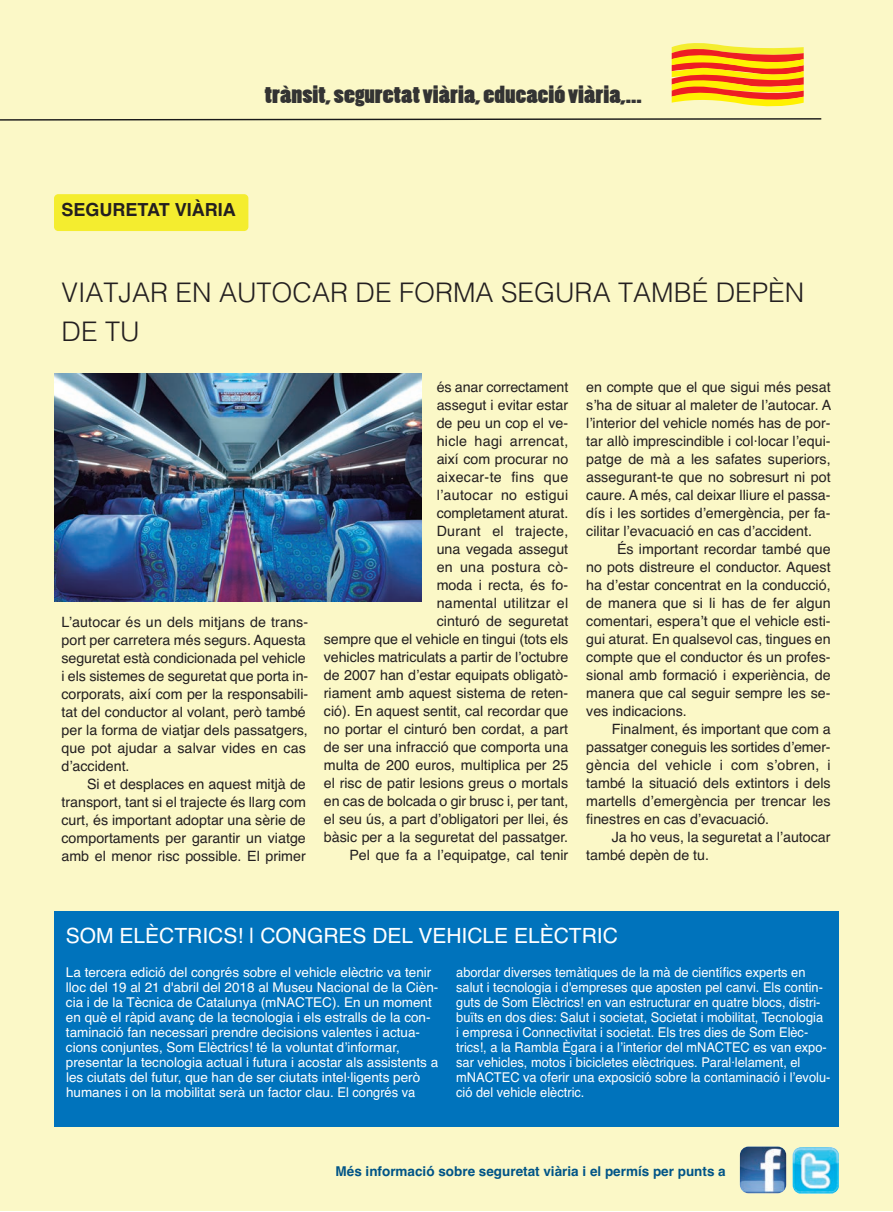
<style>
.page{position:relative;width:893px;height:1212px;background:#fff}
.page>*{position:absolute;margin:0;border:0;box-sizing:border-box;transform-origin:0 0}
.t1{font:300 27px/39px "Helvetica";color:#231f20}
.t2{font:22.65px "Poplar Std";color:#333;scale:1.29 1}
.t3{font:21px "Helvetica";color:#fff}
.t4{font:700 18px "Helvetica";color:#231f20}
.t5{font:14.25px/18px "Helvetica";color:#231f20;text-align:justify}
.t6{font:13.5px/15px "Helvetica";color:#fff}
.t7{font:13.5px/15px "Helvetica";color:#fff;scale:.95 1}
.t8{font:700 13.5px "Helvetica";color:#005487}
</style>
<div class="page">
<div style="left:0;top:1px;width:893px;height:1210px;background:#fbf8c7"></div>
<svg style="left:0;top:118px;width:822px;height:3px"></svg>
<svg style="left:672px;top:43px;width:132px;height:64px"></svg>
<img style="left:740px;top:1146px;width:46px;height:47px;border-radius:9px">
<img style="left:793px;top:1147px;width:46px;height:46px">
<div style="left:54px;top:194px;width:194px;height:37px;background:#f4ed2f;border-radius:4px"></div>
<img style="left:54px;top:374px;width:368px;height:227px">
<div style="left:54px;top:911px;width:785px;height:216px;background:#0073bc"></div>
<h2 class="t2" style="left:265px;top:85px;width:294px">trànsit, seguretat viària, educació viària,...</h2>
<p class="t4" style="left:61px;top:199px;width:176px">SEGURETAT VIÀRIA</p>
<h1 class="t1" style="left:61px;top:271px;width:744px">VIATJAR EN AUTOCAR DE FORMA SEGURA TAMBÉ DEPÈN<br>DE TU</h1>
<p class="t5" style="left:61px;top:613px;width:248px;text-align:left">L’autocar és un dels mitjans de trans&shy;port per carretera més segurs. Aquesta seguretat està condicionada pel vehicle i els sistemes de seguretat que porta in&shy;corporats, així com per la responsabili&shy;tat del conductor al volant, però també per la forma de viatjar dels passatgers, que pot ajudar a salvar vides en cas d’accident.</p>
<p class="t5" style="left:61px;top:775px;width:246px;text-indent:26px">Si et desplaces en aquest mitjà de transport, tant si el trajecte és llarg com curt, és important adoptar una sèrie de comportaments per garantir un viatge amb el menor risc possible. El primer</p>
<p class="t5" style="left:324px;top:378px;width:246px;text-align:right">és anar correctament<br>assegut i evitar estar<br>de peu un cop el ve-<br>hicle hagi arrencat,<br>així com procurar no<br>aixecar-te fins que<br>l’autocar no estigui<br>completament aturat.<br>Durant el trajecte,<br>una vegada assegut<br>en una postura cò-<br>moda i recta, és fo-<br>namental utilitzar el<br>cinturó de seguretat<br>sempre que el vehicle en tingui (tots els vehicles matriculats a partir de l’octubre de 2007 han d’estar equipats obligatò&shy;riament amb aquest sistema de reten&shy;ció). En aquest sentit, cal recordar que no portar el cinturó ben cordat, a part de ser una infracció que comporta una multa de 200 euros, multiplica per 25 el risc de patir lesions greus o mortals en cas de bolcada o gir brusc i, per tant, el seu ús, a part d’obligatori per llei, és bàsic per a la seguretat del passatger.<br>Pel que fa a l’equipatge, cal tenir</p>
<p class="t5" style="left:586px;top:378px;width:247px">en compte que el que sigui més pesat s’ha de situar al maleter de l’autocar. A l’interior del vehicle només has de por&shy;tar allò imprescindible i col·locar l’equi&shy;patge de mà a les safates superiors, assegurant-te que no sobresurt ni pot caure. A més, cal deixar lliure el passa&shy;dís i les sortides d’emergència, per fa&shy;cilitar l’evacuació en cas d’accident.</p>
<p class="t5" style="left:586px;top:540px;width:246px;text-indent:31px">És important recordar també que no pots distreure el conductor. Aquest ha d’estar concentrat en la conducció, de manera que si li has de fer algun comentari, espera’t que el vehicle esti&shy;gui aturat. En qualsevol cas, tingues en compte que el conductor és un profes&shy;sional amb formació i experiència, de manera que cal seguir sempre les se&shy;ves indicacions.</p>
<p class="t5" style="left:586px;top:720px;width:246px;text-indent:26px">Finalment, és important que com a passatger coneguis les sortides d’emer&shy;gència del vehicle i com s’obren, i també la situació dels extintors i dels martells d’emergència per trencar les finestres en cas d’evacuació.</p>
<p class="t5" style="left:586px;top:828px;width:246px;text-indent:26px">Ja ho veus, la seguretat a l’autocar també depèn de tu.</p>
<h3 class="t3" style="left:66px;top:924px;width:553px">SOM ELÈCTRICS! | CONGRES DEL VEHICLE ELÈCTRIC</h3>
<p class="t6" style="left:66px;top:965px;width:374px">La tercera edició del congrés sobre el vehicle elèctric va tenir lloc del 19 al 21 d'abril del 2018 al Museu Nacional de la Cièn&shy;cia i de la Tècnica de Catalunya (mNACTEC). En un moment en què el ràpid avanç de la tecnologia i els estralls de la con&shy;taminació fan necessari prendre decisions valentes i actua&shy;cions conjuntes, Som Elèctrics! té la voluntat d’informar, presentar la tecnologia actual i futura i acostar als assistents a les ciutats del futur, que han de ser ciutats intel·ligents però humanes i on la mobilitat serà un factor clau. El congrés va</p>
<p class="t7" style="left:456px;top:965px;width:395px">abordar diverses temàtiques de la mà de científics experts en salut i tecnologia i d'empreses que aposten pel canvi. Els contin&shy;guts de Som Elèctrics! en van estructurar en quatre blocs, distri&shy;buïts en dos dies: Salut i societat, Societat i mobilitat, Tecnologia<br>i empresa i Connectivitat i societat. Els tres dies de Som Elèc&shy;trics!, a la Rambla Ègara i a l’interior del mNACTEC es van expo&shy;sar vehicles, motos i bicicletes elèctriques. Paral·lelament, el mNACTEC va oferir una exposició sobre la contaminació i l’evolu&shy;ció del vehicle elèctric.</p>
<p class="t8" style="left:336px;top:1163px;width:392px">Més informació sobre seguretat viària i el permís per punts a</p>
</div>
